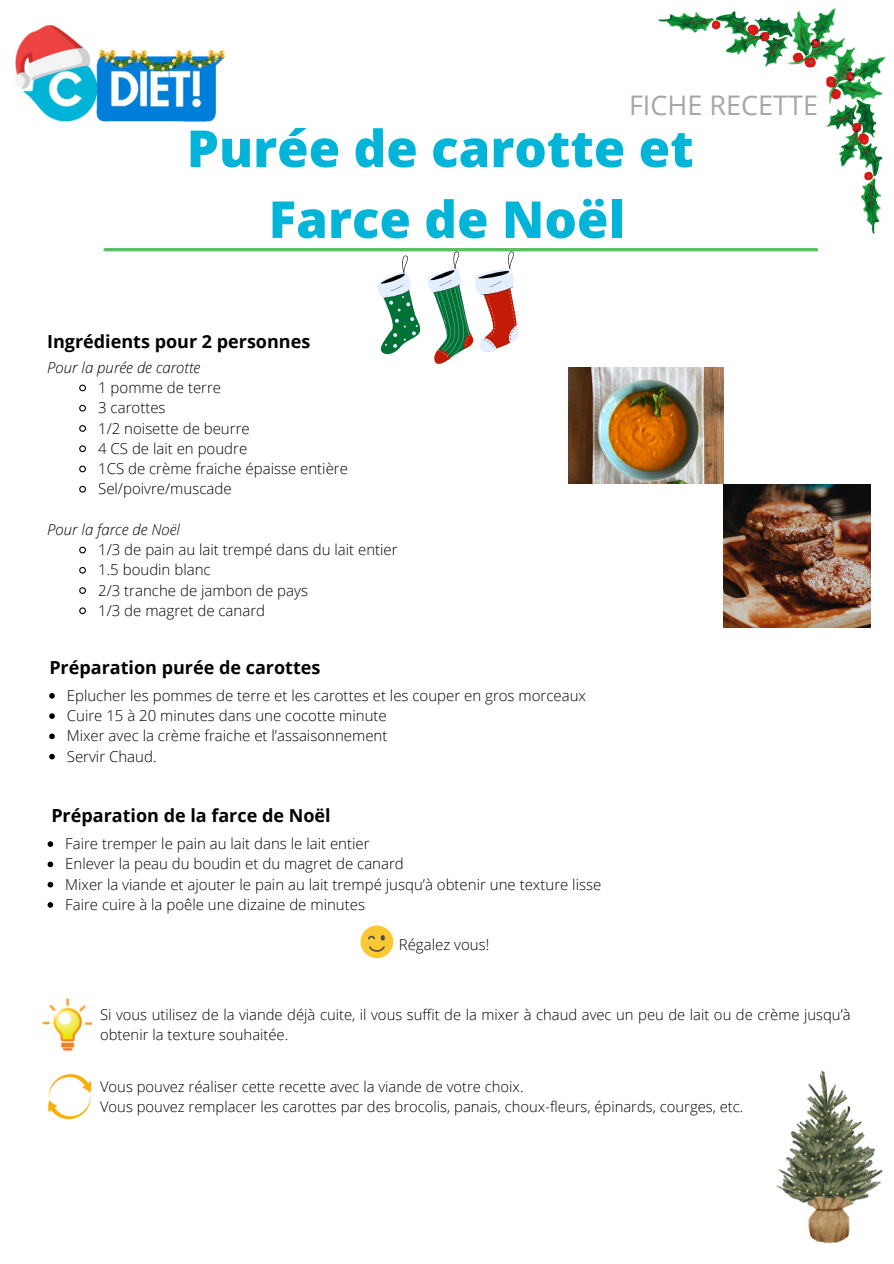
<style>
.page{position:relative;width:894px;height:1264px;background:#fff}
.page>*{position:absolute;margin:0;border:0;box-sizing:border-box;transform-origin:0 0}
.t1{font:800 51px "Open Sans";color:#02b4d8}
.t2{font:27px "Open Sans";color:#a6a6a6}
.t3{font:700 18px "Open Sans";color:#000}
.t4{font:300 15px "Open Sans";color:#000}
.t5{font:italic 300 15px "Open Sans";color:#000}
.t6{font:300 14.85px/20px "Open Sans";color:#000}
</style>
<div class="page">
<hr style="left:105px;top:248px;width:711px;height:3px;background:#59c064">
<img style="left:42px;top:998px;width:51px;height:53px">
<img style="left:48px;top:1074px;width:44px;height:45px">
<img style="left:658px;top:8px;width:228px;height:226px">
<svg style="left:375px;top:251px;width:143px;height:113px"></svg>
<img style="left:776px;top:1070px;width:107px;height:174px">
<svg style="left:360px;top:925px;width:33px;height:33px"></svg>
<img style="left:15px;top:24px;width:211px;height:98px">
<img style="left:568px;top:368px;width:155px;height:116px">
<img style="left:723px;top:484px;width:146px;height:143px">
<svg style="left:49px;top:693px;width:6px;height:5px"></svg>
<svg style="left:49px;top:713px;width:6px;height:6px"></svg>
<svg style="left:49px;top:733px;width:6px;height:6px"></svg>
<svg style="left:49px;top:753px;width:6px;height:6px"></svg>
<svg style="left:79px;top:384px;width:7px;height:8px"></svg>
<svg style="left:79px;top:404px;width:7px;height:8px"></svg>
<svg style="left:79px;top:425px;width:7px;height:7px"></svg>
<svg style="left:79px;top:445px;width:7px;height:8px"></svg>
<svg style="left:79px;top:465px;width:7px;height:8px"></svg>
<svg style="left:79px;top:485px;width:7px;height:8px"></svg>
<svg style="left:79px;top:546px;width:7px;height:8px"></svg>
<svg style="left:79px;top:566px;width:7px;height:8px"></svg>
<svg style="left:79px;top:587px;width:7px;height:7px"></svg>
<svg style="left:79px;top:607px;width:7px;height:8px"></svg>
<svg style="left:48px;top:841px;width:5px;height:6px"></svg>
<svg style="left:48px;top:861px;width:5px;height:6px"></svg>
<svg style="left:48px;top:881px;width:5px;height:6px"></svg>
<svg style="left:48px;top:902px;width:5px;height:5px"></svg>
<p class="t2" style="left:628px;top:86px;width:190px">FICHE RECETTE</p>
<p class="t1" style="left:187px;top:112px;width:508px">Purée de carotte et</p>
<p class="t1" style="left:268px;top:183px;width:358px">Farce de Noël</p>
<p class="t3" style="left:47px;top:329px;width:265px">Ingrédients pour 2 personnes</p>
<p class="t4" style="left:98px;top:377px;width:124px">1 pomme de terre</p>
<p class="t4" style="left:98px;top:397px;width:69px">3 carottes</p>
<p class="t4" style="left:98px;top:417px;width:153px">1/2 noisette de beurre</p>
<p class="t4" style="left:98px;top:438px;width:151px">4 CS de lait en poudre</p>
<p class="t4" style="left:98px;top:458px;width:251px">1CS de crème fraiche épaisse entière</p>
<p class="t4" style="left:98px;top:478px;width:135px">Sel/poivre/muscade</p>
<p class="t5" style="left:47px;top:357px;width:155px">Pour la purée de carotte</p>
<p class="t5" style="left:47px;top:519px;width:134px">Pour la farce de Noël</p>
<p class="t4" style="left:98px;top:539px;width:301px">1/3 de pain au lait trempé dans du lait entier</p>
<p class="t4" style="left:98px;top:559px;width:114px">1.5 boudin blanc</p>
<p class="t4" style="left:98px;top:579px;width:211px">2/3 tranche de jambon de pays</p>
<p class="t4" style="left:98px;top:600px;width:168px">1/3 de magret de canard</p>
<p class="t3" style="left:49px;top:654px;width:272px">Préparation purée de carottes</p>
<p class="t4" style="left:67px;top:685px;width:520px">Eplucher les pommes de terre et les carottes et les couper en gros morceaux</p>
<p class="t4" style="left:67px;top:705px;width:321px">Cuire 15 à 20 minutes dans une cocotte minute</p>
<p class="t4" style="left:67px;top:725px;width:322px">Mixer avec la crème fraiche et l’assaisonnement</p>
<p class="t4" style="left:67px;top:745px;width:91px">Servir Chaud.</p>
<p class="t3" style="left:51px;top:802px;width:281px">Préparation de la farce de Noël</p>
<p class="t4" style="left:65px;top:833px;width:306px">Faire tremper le pain au lait dans le lait entier</p>
<p class="t4" style="left:65px;top:853px;width:340px">Enlever la peau du boudin et du magret de canard</p>
<p class="t4" style="left:65px;top:873px;width:537px">Mixer la viande et ajouter le pain au lait trempé jusqu’à obtenir une texture lisse</p>
<p class="t4" style="left:65px;top:894px;width:301px">Faire cuire à la poêle une dizaine de minutes</p>
<p class="t4" style="left:398px;top:934px;width:92px">Régalez vous!</p>
<p class="t6" style="left:100px;top:1003px;width:751px">Si vous utilisez de la viande déjà cuite, il vous suffit de la mixer à chaud avec un peu de lait ou de crème jusqu’à obtenir la texture souhaitée.</p>
<p class="t6" style="left:100px;top:1076px;width:425px">Vous pouvez réaliser cette recette avec la viande de votre choix.</p>
<p class="t6" style="left:100px;top:1096px;width:644px">Vous pouvez remplacer les carottes par des brocolis, panais, choux-fleurs, épinards, courges, etc.</p>
</div>
